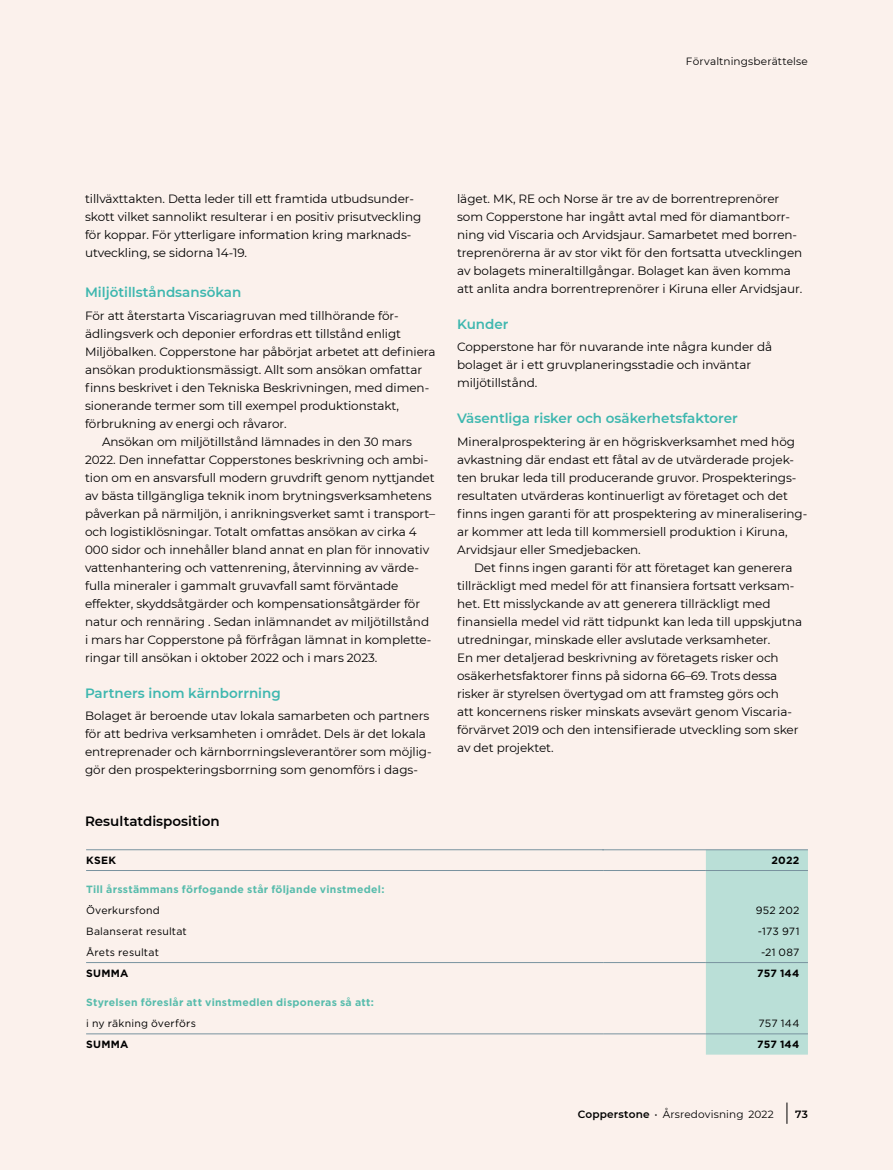
<style>
.page{position:relative;width:893px;height:1170px;background:#fff}
.page>*{position:absolute;margin:0;border:0;box-sizing:border-box;transform-origin:0 0}
.t1{font:600 13.5px "Montserrat";color:#3eb7af}
.t2{font:600 13.5px "Montserrat";color:#000}
.t3{font:12px/18px "Montserrat";letter-spacing:-.005em;color:#000}
.t4{font:700 10.5px "Gotham HTF";letter-spacing:.025em;color:#58bcac}
.t5{font:10.5px "Gotham HTF";letter-spacing:.02em;color:#000}
.t6{font:10.5px "Montserrat";letter-spacing:.015em;color:#000}
.t7{font:700 10.5px "Gotham HTF";letter-spacing:.025em;color:#000}
.t8{font:600 10.5px "Montserrat";color:#000}
.s1{font-weight:600}
</style>
<div class="page">
<div style="left:0;top:0;width:893px;height:1169px;background:#fbf1ec"></div>
<svg style="left:787px;top:1102px;width:1px;height:21px"></svg>
<div style="left:706px;top:850px;width:102px;height:204px;background:#badfd7"></div>
<hr style="left:86px;top:962px;width:518px;height:1px;background:#79939f">
<hr style="left:604px;top:962px;width:102px;height:1px;background:#79939f">
<hr style="left:706px;top:962px;width:102px;height:1px;background:#79939f">
<hr style="left:86px;top:1033px;width:518px;height:1px;background:#79939f">
<hr style="left:604px;top:1033px;width:102px;height:1px;background:#79939f">
<hr style="left:706px;top:1033px;width:102px;height:1px;background:#79939f">
<hr style="left:86px;top:849px;width:518px;height:1px;background:#79939f">
<hr style="left:86px;top:870px;width:518px;height:1px;background:#79939f">
<hr style="left:604px;top:870px;width:102px;height:1px;background:#79939f">
<hr style="left:706px;top:870px;width:102px;height:1px;background:#79939f">
<hr style="left:602px;top:849px;width:206px;height:1px;background:#79939f">
<p class="t6" style="left:686px;top:54px;width:123px">Förvaltningsberättelse</p>
<p class="t3" style="left:85px;top:189px;width:338px">tillväxttakten. Detta leder till ett framtida utbudsunder&shy;skott vilket sannolikt resulterar i en positiv prisutveckling för koppar. För ytterligare information kring marknads&shy;utveckling, se sidorna 14-19.</p>
<p class="t1" style="left:85px;top:283px;width:158px">Miljötillståndsansökan</p>
<p class="t3" style="left:85px;top:306px;width:315px">För att återstarta Viscariagruvan med tillhörande för-</p>
<p class="t3" style="left:85px;top:324px;width:318px">ädlingsverk och deponier erfordras ett tillstånd enligt</p>
<p class="t3" style="left:85px;top:342px;width:352px">Miljöbalken. Copperstone har påbörjat arbetet att definiera</p>
<p class="t3" style="left:85px;top:360px;width:339px">ansökan produktionsmässigt. Allt som ansökan omfattar</p>
<p class="t3" style="left:85px;top:378px;width:344px">finns beskrivet i den Tekniska Beskrivningen, med dimen-</p>
<p class="t3" style="left:85px;top:396px;width:316px">sionerande termer som till exempel produktionstakt,</p>
<p class="t3" style="left:85px;top:414px;width:203px">förbrukning av energi och råvaror.</p>
<p class="t3" style="left:102px;top:432px;width:311px">Ansökan om miljötillstånd lämnades in den 30 mars</p>
<p class="t3" style="left:85px;top:450px;width:345px">2022. Den innefattar Copperstones beskrivning och ambi-</p>
<p class="t3" style="left:85px;top:468px;width:351px">tion om en ansvarsfull modern gruvdrift genom nyttjandet</p>
<p class="t3" style="left:85px;top:486px;width:348px">av bästa tillgängliga teknik inom brytningsverksamhetens</p>
<p class="t3" style="left:85px;top:504px;width:352px">påverkan på närmiljön, i anrikningsverket samt i transport–</p>
<p class="t3" style="left:85px;top:522px;width:333px">och logistiklösningar. Totalt omfattas ansökan av cirka 4</p>
<p class="t3" style="left:85px;top:540px;width:346px">000 sidor och innehåller bland annat en plan för innovativ</p>
<p class="t3" style="left:85px;top:558px;width:334px">vattenhantering och vattenrening, återvinning av värde-</p>
<p class="t3" style="left:85px;top:576px;width:315px">fulla mineraler i gammalt gruvavfall samt förväntade</p>
<p class="t3" style="left:85px;top:594px;width:337px">effekter, skyddsåtgärder och kompensationsåtgärder för</p>
<p class="t3" style="left:85px;top:612px;width:346px">natur och rennäring . Sedan inlämnandet av miljötillstånd</p>
<p class="t3" style="left:85px;top:630px;width:348px">i mars har Copperstone på förfrågan lämnat in komplette-</p>
<p class="t3" style="left:85px;top:648px;width:294px">ringar till ansökan i oktober 2022 och i mars 2023.</p>
<p class="t1" style="left:85px;top:683px;width:197px">Partners inom kärnborrning</p>
<p class="t3" style="left:85px;top:706px;width:348px">Bolaget är beroende utav lokala samarbeten och partners för att bedriva verksamheten i området. Dels är det lokala entreprenader och kärnborrningsleverantörer som möjlig&shy;gör den prospekteringsborrning som genomförs i dags-</p>
<p class="t2" style="left:85px;top:811px;width:136px">Resultatdisposition</p>
<p class="t3" style="left:457px;top:189px;width:347px">läget. MK, RE och Norse är tre av de borrentreprenörer som Copperstone har ingått avtal med för diamantborr&shy;ning vid Viscaria och Arvidsjaur. Samarbetet med borren&shy;treprenörerna är av stor vikt för den fortsatta utvecklingen av bolagets mineraltillgångar. Bolaget kan även komma att anlita andra borrentreprenörer i Kiruna eller Arvidsjaur.</p>
<p class="t1" style="left:457px;top:315px;width:53px">Kunder</p>
<p class="t3" style="left:457px;top:338px;width:317px">Copperstone har för nuvarande inte några kunder då bolaget är i ett gruvplaneringsstadie och inväntar miljötillstånd.</p>
<p class="t1" style="left:457px;top:409px;width:282px">Väsentliga risker och osäkerhetsfaktorer</p>
<p class="t3" style="left:457px;top:432px;width:352px">Mineralprospektering är en högriskverksamhet med hög avkastning där endast ett fåtal av de utvärderade projek&shy;ten brukar leda till producerande gruvor. Prospekterings&shy;resultaten utvärderas kontinuerligt av företaget och det finns ingen garanti för att prospektering av mineralisering&shy;ar kommer att leda till kommersiell produktion i Kiruna, Arvidsjaur eller Smedjebacken.</p>
<p class="t3" style="left:457px;top:558px;width:347px;text-indent:17px">Det finns ingen garanti för att företaget kan generera tillräckligt med medel för att finansiera fortsatt verksam&shy;het. Ett misslyckande av att generera tillräckligt med finansiella medel vid rätt tidpunkt kan leda till uppskjutna utredningar, minskade eller avslutade verksamheter.<br>En mer detaljerad beskrivning av företagets risker och osäkerhetsfaktorer finns på sidorna 66–69. Trots dessa risker är styrelsen övertygad om att framsteg görs och<br>att koncernens risker minskats avsevärt genom Viscaria&shy;förvärvet 2019 och den intensifierade utveckling som sker av det projektet.</p>
<p class="t7" style="left:86px;top:853px;width:32px">KSEK</p>
<p class="t7" style="left:771px;top:853px;width:29px">2022</p>
<p class="t4" style="left:86px;top:883px;width:300px">Till årsstämmans förfogande står följande vinstmedel:</p>
<p class="t5" style="left:86px;top:904px;width:75px">Överkursfond</p>
<p class="t5" style="left:756px;top:904px;width:45px">952 202</p>
<p class="t5" style="left:86px;top:925px;width:102px">Balanserat resultat</p>
<p class="t5" style="left:758px;top:925px;width:43px">-173 971</p>
<p class="t5" style="left:86px;top:946px;width:74px">Årets resultat</p>
<p class="t5" style="left:761px;top:946px;width:40px">-21 087</p>
<p class="t7" style="left:86px;top:966px;width:44px">SUMMA</p>
<p class="t7" style="left:757px;top:966px;width:44px">757 144</p>
<p class="t4" style="left:86px;top:996px;width:289px">Styrelsen föreslår att vinstmedlen disponeras så att:</p>
<p class="t5" style="left:86px;top:1017px;width:111px">i ny räkning överförs</p>
<p class="t5" style="left:758px;top:1017px;width:42px">757 144</p>
<p class="t7" style="left:86px;top:1037px;width:44px">SUMMA</p>
<p class="t7" style="left:757px;top:1037px;width:44px">757 144</p>
<p class="t6" style="left:578px;top:1107px;width:198px"><span class="s1">Copperstone</span> • Årsredovisning 2022</p>
<p class="t8" style="left:795px;top:1107px;width:14px">73</p>
</div>
